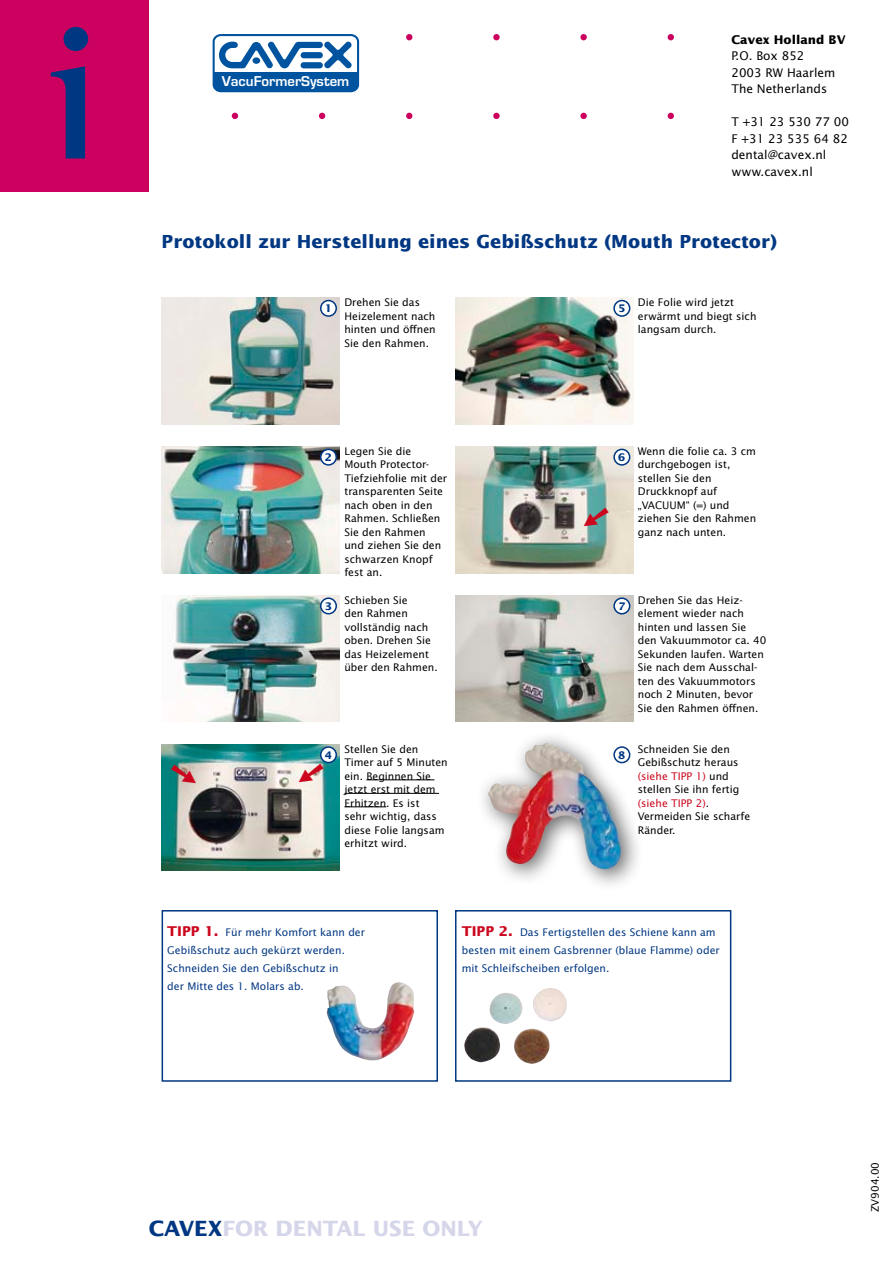
<style>
.page{position:relative;width:893px;height:1263px;background:#fff}
.page>*{position:absolute;margin:0;border:0;box-sizing:border-box;transform-origin:0 0}
.t1{font:700 193.5px "Rotis Semi Serif";color:#003782}
.t2{font:700 21px "Lucida Sans";color:#d5d6ea}
.t3{font:700 18px "Lucida Sans";color:#003782}
.t4{font:700 14.85px "Eurostile";color:#fff}
.t5{font:12px/16.5px "Lucida Sans";color:#000}
.t6{font:700 12px "Lucida Sans";color:#000}
.t7{font:10.5px/13.5px "Lucida Sans";color:#000}
.t8{font:10.5px/18px "Lucida Sans";color:#003782}
.t9{font:700 10.5px "Lucida Sans";color:#003782}
.s1{color:#cc061d}
.s2{font-weight:700;font-size:13.5px;color:#cc061d}
.s3{color:#003782}
</style>
<div class="page">
<div style="left:213px;top:34px;width:146px;height:58px;border:2px solid #00549f;border-radius:7px"></div>
<svg style="left:213px;top:42px;width:145px;height:50px"></svg>
<div style="left:0;top:0;width:149px;height:191px;background:#cc005e"></div>
<svg style="left:406px;top:34px;width:6px;height:6px"></svg>
<div style="left:493px;top:34px;width:7px;height:6px;background:#cc005e;border-radius:50%"></div>
<div style="left:580px;top:34px;width:7px;height:6px;background:#cc005e;border-radius:50%"></div>
<svg style="left:668px;top:34px;width:6px;height:6px"></svg>
<svg style="left:319px;top:113px;width:6px;height:6px"></svg>
<svg style="left:406px;top:113px;width:6px;height:6px"></svg>
<div style="left:493px;top:113px;width:7px;height:6px;background:#cc005e;border-radius:50%"></div>
<div style="left:580px;top:113px;width:7px;height:6px;background:#cc005e;border-radius:50%"></div>
<svg style="left:668px;top:113px;width:6px;height:6px"></svg>
<svg style="left:232px;top:113px;width:6px;height:6px"></svg>
<div style="left:162px;top:910px;width:276px;height:172px;border:2px solid #003782"></div>
<img style="left:162px;top:298px;width:178px;height:126px">
<div style="left:321px;top:301px;width:15px;height:15px;background:#fff;border-radius:50%"></div>
<div style="left:320px;top:300px;width:17px;height:17px;border:2px solid #003782;border-radius:50%"></div>
<img style="left:455px;top:298px;width:178px;height:126px">
<div style="left:614px;top:301px;width:16px;height:15px;background:#fff;border-radius:50%"></div>
<div style="left:613px;top:300px;width:17px;height:17px;border:2px solid #003782;border-radius:50%"></div>
<img style="left:162px;top:446px;width:178px;height:127px">
<div style="left:321px;top:449px;width:15px;height:16px;background:#fff;border-radius:50%"></div>
<div style="left:320px;top:449px;width:17px;height:17px;border:2px solid #003782;border-radius:50%"></div>
<img style="left:455px;top:446px;width:178px;height:127px">
<div style="left:614px;top:449px;width:16px;height:16px;background:#fff;border-radius:50%"></div>
<div style="left:613px;top:449px;width:17px;height:17px;border:2px solid #003782;border-radius:50%"></div>
<img style="left:171px;top:595px;width:169px;height:127px">
<div style="left:321px;top:598px;width:15px;height:16px;background:#fff;border-radius:50%"></div>
<div style="left:320px;top:597px;width:17px;height:17px;border:2px solid #003782;border-radius:50%"></div>
<img style="left:455px;top:595px;width:178px;height:127px">
<div style="left:614px;top:598px;width:16px;height:16px;background:#fff;border-radius:50%"></div>
<div style="left:613px;top:597px;width:17px;height:17px;border:2px solid #003782;border-radius:50%"></div>
<img style="left:162px;top:744px;width:178px;height:127px">
<hr style="left:366px;top:779px;width:68px;height:1px;background:#000">
<hr style="left:344px;top:793px;width:95px;height:1px;background:#000">
<hr style="left:344px;top:806px;width:42px;height:1px;background:#000">
<div style="left:321px;top:747px;width:15px;height:15px;background:#fff;border-radius:50%"></div>
<div style="left:320px;top:746px;width:17px;height:17px;border:2px solid #003782;border-radius:50%"></div>
<div style="left:473px;top:728px;width:168px;height:162px;background:#000;opacity:.6"></div>
<img style="left:488px;top:743px;width:135px;height:129px">
<div style="left:614px;top:747px;width:16px;height:15px;background:#fff;border-radius:50%"></div>
<div style="left:613px;top:746px;width:17px;height:17px;border:2px solid #003782;border-radius:50%"></div>
<div style="left:455px;top:910px;width:276px;height:172px;border:2px solid #003782"></div>
<img style="left:464px;top:988px;width:103px;height:76px">
<img style="left:326px;top:982px;width:89px;height:79px">
<svg style="left:584px;top:507px;width:25px;height:19px"></svg>
<svg style="left:171px;top:764px;width:25px;height:19px"></svg>
<svg style="left:299px;top:763px;width:25px;height:19px"></svg>
<h1 class="t1" style="left:48px;top:-22px;width:55px">i</h1>
<p class="t6" style="left:731px;top:32px;width:116px">Cavex Holland BV</p>
<p class="t5" style="left:731px;top:47px;width:105px">P.O. Box 852<br>2003 RW Haarlem<br>The Netherlands</p>
<p class="t5" style="left:731px;top:113px;width:119px">T +31 23 530 77 00<br>F +31 23 535 64 82 dental@cavex.nl www.cavex.nl</p>
<h3 class="t4" style="left:222px;top:73px;width:129px">VacuFormerSystem</h3>
<h3 class="t3" style="left:162px;top:231px;width:617px">Protokoll zur Herstellung eines Gebißschutz (Mouth Protector)</h3>
<p class="t9" style="left:325px;top:302px;width:9px">1</p>
<p class="t7" style="left:638px;top:295px;width:120px">Die Folie wird jetzt erwärmt und biegt sich langsam durch.</p>
<p class="t7" style="left:344px;top:295px;width:93px">Drehen Sie das<br>Heizelement nach hinten und öffnen<br>Sie den Rahmen.</p>
<p class="t9" style="left:618px;top:302px;width:9px">5</p>
<p class="t9" style="left:325px;top:451px;width:9px">2</p>
<p class="t7" style="left:638px;top:444px;width:120px">Wenn die folie ca. 3 cm durchgebogen ist, stellen Sie den<br>Druckknopf auf „VACUUM“ (=) und ziehen Sie den Rahmen ganz nach unten.</p>
<p class="t7" style="left:344px;top:444px;width:104px">Legen Sie die<br>Mouth Protector-<br>Tiefziehfolie mit der transparenten Seite nach oben in den<br>Rahmen. Schließen<br>Sie den Rahmen und ziehen Sie den schwarzen Knopf fest an.</p>
<p class="t9" style="left:618px;top:451px;width:9px">6</p>
<p class="t9" style="left:325px;top:600px;width:9px">3</p>
<p class="t7" style="left:638px;top:593px;width:130px">Drehen Sie das Heiz&shy;element wieder nach hinten und lassen Sie den Vakuummotor ca. 40<br>Sekunden laufen. Warten<br>Sie nach dem Ausschal&shy;ten des Vakuummotors noch 2 Minuten, bevor<br>Sie den Rahmen öffnen.</p>
<p class="t7" style="left:344px;top:593px;width:95px">Schieben Sie<br>den Rahmen vollständig nach oben. Drehen Sie das Heizelement über den Rahmen.</p>
<p class="t9" style="left:618px;top:600px;width:9px">7</p>
<p class="t9" style="left:325px;top:749px;width:9px">4</p>
<p class="t7" style="left:638px;top:742px;width:114px">Schneiden Sie den<br>Gebißschutz heraus <span class="s1">(siehe TIPP 1)</span> und stellen Sie ihn fertig <span class="s1">(siehe TIPP 2)</span>.<br>Vermeiden Sie scharfe<br>Ränder.</p>
<p class="t7" style="left:344px;top:742px;width:105px">Stellen Sie den<br>Timer auf 5 Minuten ein. Beginnen Sie jetzt erst mit dem<br>Erhitzen. Es ist<br>sehr wichtig, dass diese Folie langsam erhitzt wird.</p>
<p class="t9" style="left:618px;top:749px;width:9px">8</p>
<p class="t8" style="left:167px;top:923px;width:199px"><span class="s2">TIPP 1.</span> Für mehr Komfort kann der<br>Gebißschutz auch gekürzt werden.<br>Schneiden Sie den Gebißschutz in<br>der Mitte des 1. Molars ab.</p>
<p class="t8" style="left:462px;top:923px;width:260px"><span class="s2">TIPP 2.</span> Das Fertigstellen des Schiene kann am besten mit einem Gasbrenner (blaue Flamme) oder mit Schleifscheiben erfolgen.</p>
<h2 class="t2" style="left:149px;top:1216px;width:336px"><span class="s3">CAVEX</span>FOR DENTAL USE ONLY</h2>
<p class="t7" style="left:868px;top:1212px;width:51px;rotate:-90deg">ZV904.00</p>
</div>
